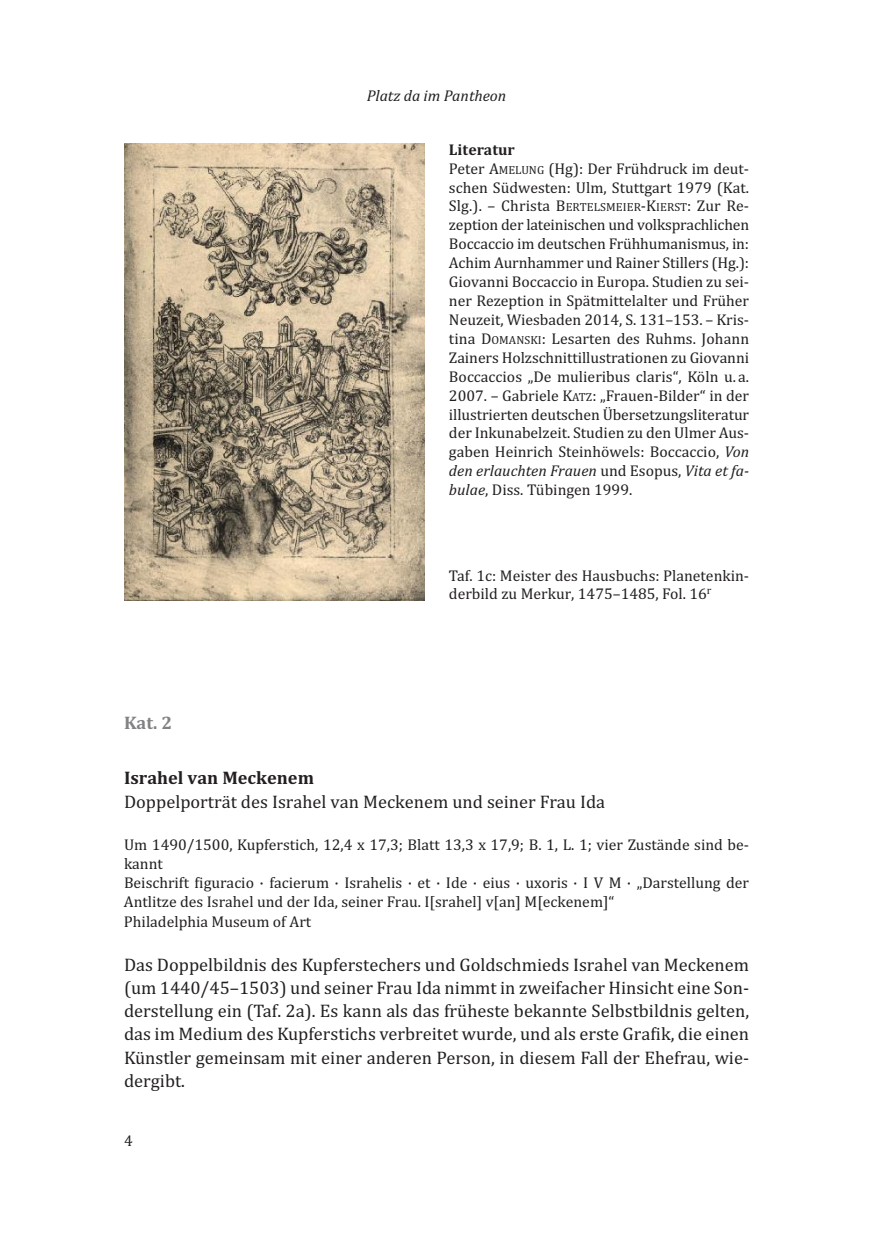
<style>
.page{position:relative;width:893px;height:1241px;background:#fff}
.page>*{position:absolute;margin:0;border:0;box-sizing:border-box;transform-origin:0 0}
.t1{font:18.38px/23.3px "Cambria";color:#231f20;text-align:justify}
.t2{font:700 18.38px "Cambria";color:#231f20}
.t3{font:700 18.38px "Cambria";color:#808285}
.t4{font:15.75px/18.9px "Cambria";color:#231f20}
.t5{font:italic 15.75px "Cambria";color:#231f20}
.s1{font-weight:700}
.s2{font-size:11.9px}
.s3{font-style:italic}
</style>
<div class="page">
<img style="left:124px;top:144px;width:300px;height:456px">
<p class="t5" style="left:367px;top:86px;width:141px">Platz da im Pantheon</p>
<p class="t4" style="left:449px;top:140px;width:302px"><span class="s1">Literatur<br></span>Peter A<span class="s2">MelUnG</span> (Hg): Der Frühdruck im deut&shy;schen Südwesten: Ulm, Stuttgart 1979 (Kat.<br>Slg.). – Christa B<span class="s2">erTelSMeIer</span>-K<span class="s2">IerST</span>: Zur re&shy;zeption der lateinischen und volksprachlichen Boccaccio im deutschen Frühhumanismus, in:<br>Achim Aurnhammer und rainer Stillers (Hg.):<br>Giovanni Boccaccio in europa. Studien zu sei&shy;ner rezeption in Spätmittelalter und Früher neuzeit, Wiesbaden 2014, S. 131–153. – Kris&shy;tina D<span class="s2">oMAnSKI</span>: lesarten des ruhms. Johann Zainers Holzschnittillustrationen zu Giovanni Boccaccios „De mulieribus claris“, Köln u. a.<br>2007. – Gabriele K<span class="s2">ATZ</span>: „Frauen-Bilder“ in der illustrierten deutschen Übersetzungsliteratur der Inkunabelzeit. Studien zu den Ulmer Aus&shy;gaben Heinrich Steinhöwels: Boccaccio, <span class="s3">Von den erlauchten Frauen</span> und esopus, <span class="s3">Vita et fa&shy;bulae</span>, Diss. Tübingen 1999.</p>
<p class="t3" style="left:124px;top:711px;width:50px">Kat. 2</p>
<p class="t4" style="left:449px;top:565px;width:302px">Taf. 1c: Meister des Hausbuchs: Planetenkin&shy;derbild zu Merkur, 1475–1485, Fol. 16<sup>r</sup></p>
<p class="t2" style="left:124px;top:767px;width:192px">Israhel van Meckenem</p>
<p class="t1" style="left:124px;top:789px;width:483px">Doppelporträt des Israhel van Meckenem und seiner Frau Ida</p>
<p class="t4" style="left:124px;top:835px;width:627px">Um 1490/1500, Kupferstich, 12,4 x 17,3; Blatt 13,3 x 17,9; B. 1, l. 1; vier Zustände sind be&shy;kannt<br>Beischrift figuracio · facierum · Israhelis · et · Ide · eius · uxoris · I V M · „Darstellung der Antlitze des Israhel und der Ida, seiner Frau. I[srahel] v[an] M[eckenem]“<br>Philadelphia Museum of Art</p>
<p class="t1" style="left:124px;top:952px;width:627px">Das Doppelbildnis des Kupferstechers und Goldschmieds Israhel van Meckenem (um 1440/45–1503) und seiner Frau Ida nimmt in zweifacher Hinsicht eine Son&shy;derstellung ein (Taf. 2a). es kann als das früheste bekannte Selbstbildnis gelten, das im Medium des Kupferstichs verbreitet wurde, und als erste Grafik, die einen Künstler gemeinsam mit einer anderen Person, in diesem Fall der ehefrau, wie&shy;dergibt.</p>
<p class="t4" style="left:124px;top:1130px;width:10px">4</p>
</div>
